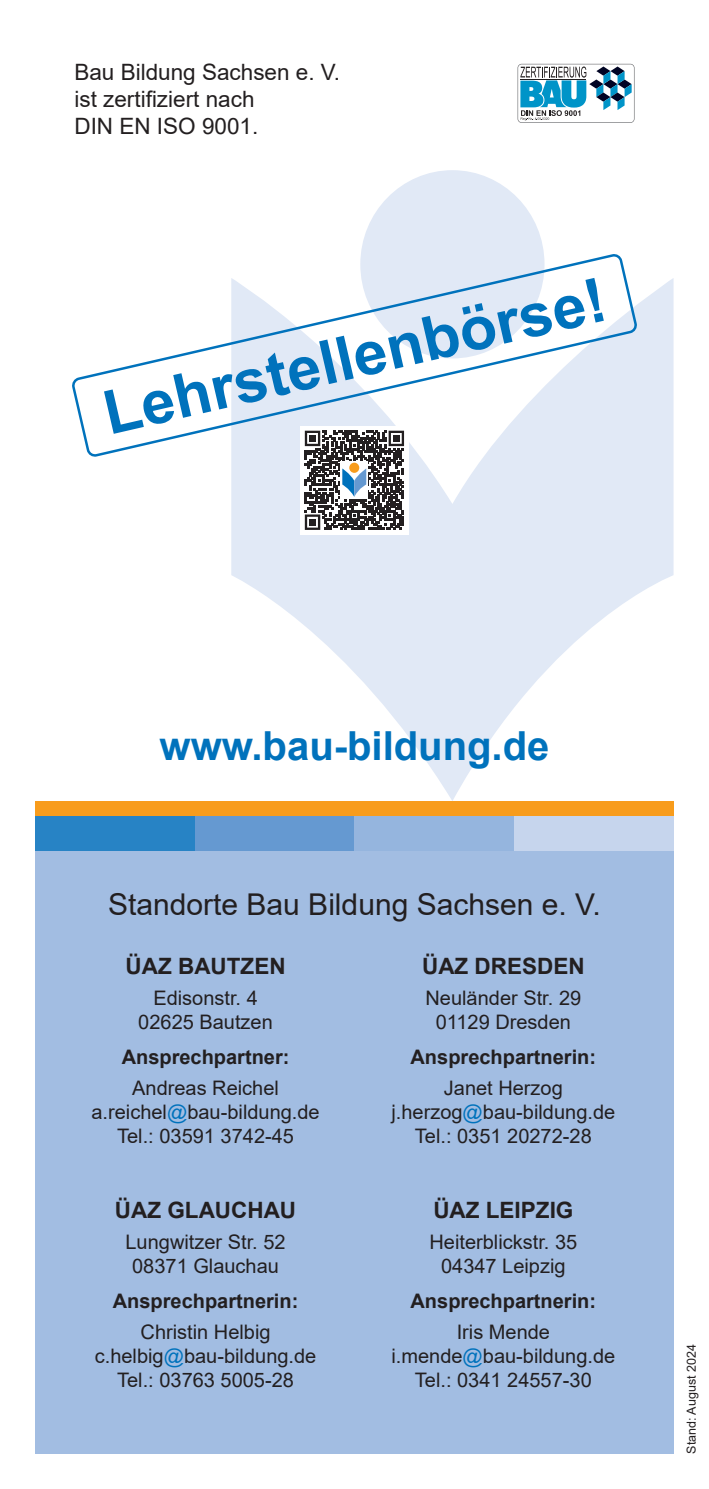
<style>
.page{position:relative;width:709px;height:1489px;background:#fff}
.page>*{position:absolute;margin:0;border:0;box-sizing:border-box;transform-origin:0 0}
.t1{font:700 61.25px "Arial";color:#0072bc}
.t2{font:700 40px "Arial";color:#0072bc}
.t3{font:30px "Arial";color:#231f20}
.t4{font:22.5px/27px "Arial";color:#231f20}
.t5{font:700 22.5px "Arial";color:#231f20}
.t6{font:20px/24px "Arial";color:#231f20;text-align:center}
.t7{font:700 20px "Arial";color:#231f20}
.t8{font:12.5px "Arial";color:#231f20}
.s1{color:#0072bc}
</style>
<div class="page">
<div style="left:35px;top:815px;width:160px;height:35px;background:#2783c5"></div>
<div style="left:195px;top:815px;width:159px;height:35px;background:#6599d1"></div>
<div style="left:354px;top:815px;width:160px;height:35px;background:#95b5de"></div>
<div style="left:514px;top:815px;width:159px;height:35px;background:#c6d5ed"></div>
<div style="left:35px;top:801px;width:638px;height:14px;background:#f89c1c"></div>
<svg style="left:231px;top:170px;width:442px;height:631px;fill:#e1e9f6"></svg>
<div style="left:35px;top:850px;width:638px;height:603px;background:#a2bde2"></div>
<svg style="left:73px;top:254px;width:564px;height:203px"></svg>
<svg style="left:517px;top:64px;width:117px;height:59px"></svg>
<div style="left:518px;top:64px;width:116px;height:58px;background:#fff;border-radius:4px"></div>
<svg style="left:520px;top:66px;width:111px;height:54px"></svg>
<div style="left:300px;top:426px;width:108px;height:108px;background:#fff"></div>
<svg style="left:305px;top:430px;width:99px;height:100px"></svg>
<div style="left:349px;top:462px;width:10px;height:11px;background:#f89c1c;border-radius:50%"></div>
<p class="t4" style="left:74px;top:59px;width:267px">Bau Bildung Sachsen e. V. ist zertifiziert nach<br>DIN EN ISO 9001.</p>
<h1 class="t1" style="left:95px;top:372px;width:515px;rotate:-13deg">Lehrstellenbörse!</h1>
<h2 class="t2" style="left:160px;top:718px;width:391px">www.bau-bildung.de</h2>
<h3 class="t3" style="left:108px;top:883px;width:494px">Standorte Bau Bildung Sachsen e. V.</h3>
<p class="t5" style="left:126px;top:949px;width:161px">ÜAZ BAUTZEN</p>
<p class="t6" style="left:138px;top:985px;width:136px">Edisonstr. 4<br>02625 Bautzen</p>
<p class="t7" style="left:122px;top:1042px;width:169px">Ansprechpartner:</p>
<p class="t6" style="left:91px;top:1075px;width:230px">Andreas Reichel a.reichel<span class="s1">@</span>bau-bildung.de<br>Tel.: 03591 3742-45</p>
<p class="t5" style="left:422px;top:949px;width:164px">ÜAZ DRESDEN</p>
<p class="t6" style="left:425px;top:985px;width:157px">Neuländer Str. 29<br>01129 Dresden</p>
<p class="t7" style="left:410px;top:1042px;width:187px">Ansprechpartnerin:</p>
<p class="t6" style="left:391px;top:1075px;width:225px">Janet Herzog j.herzog<span class="s1">@</span>bau-bildung.de<br>Tel.: 0351 20272-28</p>
<p class="t5" style="left:115px;top:1194px;width:183px">ÜAZ GLAUCHAU</p>
<p class="t6" style="left:125px;top:1229px;width:162px">Lungwitzer Str. 52<br>08371 Glauchau</p>
<p class="t7" style="left:113px;top:1286px;width:187px">Ansprechpartnerin:</p>
<p class="t6" style="left:95px;top:1319px;width:223px">Christin Helbig c.helbig<span class="s1">@</span>bau-bildung.de<br>Tel.: 03763 5005-28</p>
<p class="t5" style="left:433px;top:1194px;width:142px">ÜAZ LEIPZIG</p>
<p class="t6" style="left:429px;top:1229px;width:149px">Heiterblickstr. 35<br>04347 Leipzig</p>
<p class="t7" style="left:410px;top:1286px;width:187px">Ansprechpartnerin:</p>
<p class="t6" style="left:391px;top:1319px;width:225px">Iris Mende i.mende<span class="s1">@</span>bau-bildung.de<br>Tel.: 0341 24557-30</p>
<p class="t8" style="left:682px;top:1453px;width:111px;rotate:-90deg">Stand: August 2024</p>
</div>
